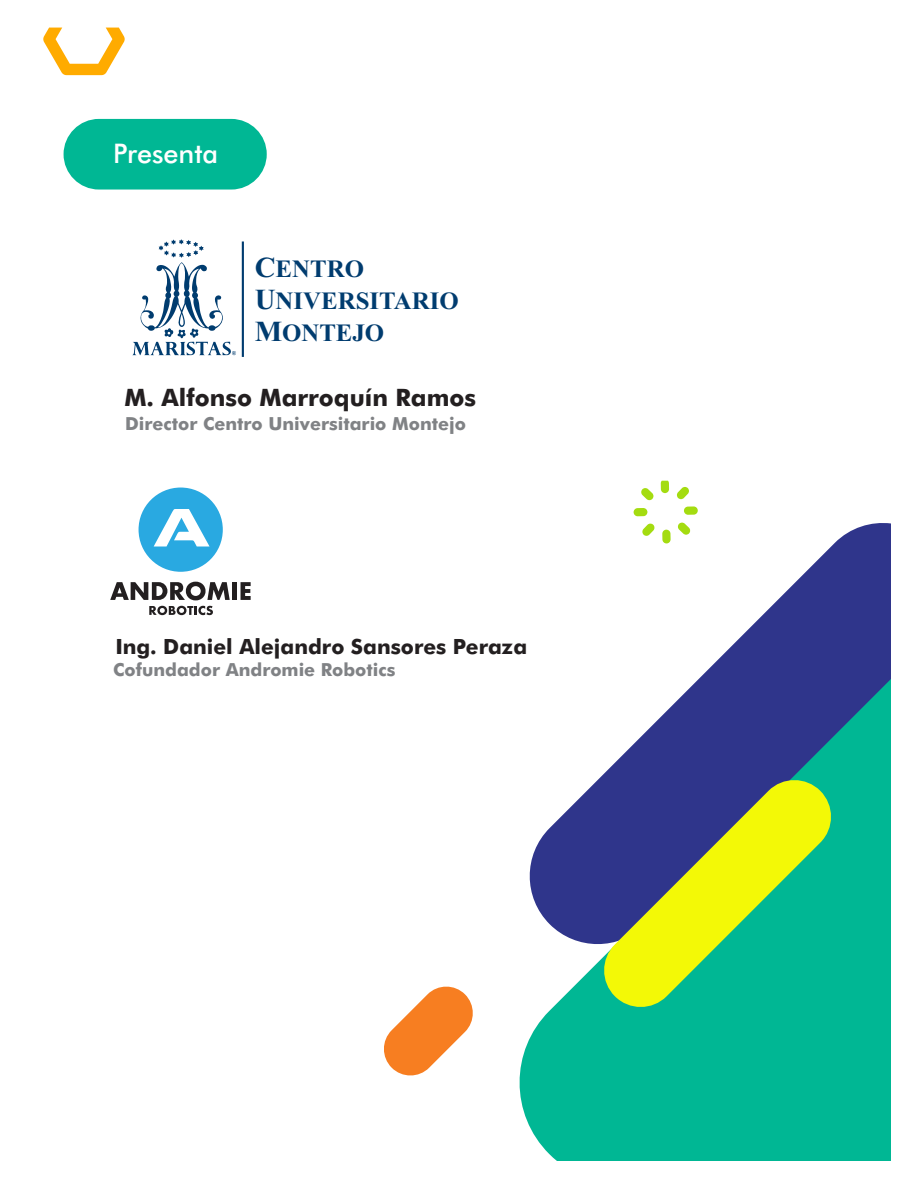
<style>
.page{position:relative;width:918px;height:1188px;background:#fff}
.page>*{position:absolute;margin:0;border:0;box-sizing:border-box;transform-origin:0 0}
.t1{font:500 27px "Futura BT";color:#fff}
.t2{font:700 24.9px/32.1px "Times New Roman";color:#003c6f}
.t3{font:700 24px "Futura BT";color:#231f20}
.t4{font:700 21px "Futura BT";color:#231f20}
.t5{font:700 18px "Futura BT";color:#808285}
.s1{font-size:28.95px}
</style>
<div class="page">
<svg style="left:519px;top:951px;width:372px;height:210px;background:#15bd9d"></svg>
<svg style="left:384px;top:986px;width:89px;height:90px"></svg>
<svg style="left:529px;top:523px;width:362px;height:428px"></svg>
<svg style="left:601px;top:777px;width:234px;height:234px;background:#69a65d"></svg>
<svg style="left:661px;top:481px;width:8px;height:12px"></svg>
<svg style="left:677px;top:487px;width:12px;height:12px"></svg>
<div style="left:684px;top:506px;width:14px;height:9px;background:#a4dc10;border-radius:4px"></div>
<svg style="left:677px;top:522px;width:14px;height:13px"></svg>
<div style="left:662px;top:530px;width:9px;height:13px;background:#a4dc10;border-radius:4px"></div>
<svg style="left:642px;top:523px;width:13px;height:13px"></svg>
<div style="left:634px;top:508px;width:13px;height:8px;background:#a4dc10;border-radius:4px"></div>
<svg style="left:641px;top:488px;width:13px;height:12px"></svg>
<div style="left:64px;top:119px;width:203px;height:71px;background:#00b794;border-radius:35px"></div>
<svg style="left:43px;top:28px;width:82px;height:47px"></svg>
<svg style="left:110px;top:582px;width:120px;height:18px"></svg>
<div style="left:232px;top:582px;width:5px;height:18px;background:#231f20"></div>
<svg style="left:241px;top:582px;width:10px;height:18px"></svg>
<svg style="left:149px;top:606px;width:64px;height:9px"></svg>
<svg style="left:139px;top:488px;width:84px;height:84px"></svg>
<svg style="left:132px;top:239px;width:104px;height:116px"></svg>
<hr style="left:242px;top:241px;width:2px;height:116px;background:#003c6f">
<h1 class="t1" style="left:113px;top:142px;width:107px">Presenta</h1>
<h2 class="t2" style="left:255px;top:255px;width:206px"><span class="s1">C</span>ENTRO<br><span class="s1">U</span>NIVERSITARIO<br><span class="s1">M</span>ONTEJO</h2>
<h3 class="t3" style="left:124px;top:387px;width:353px">M. Alfonso Marroquín Ramos</h3>
<p class="t5" style="left:125px;top:416px;width:342px">Director Centro Universitario Montejo</p>
<p class="t4" style="left:115px;top:638px;width:413px">Ing. Daniel Alejandro Sansores Peraza</p>
<p class="t5" style="left:113px;top:662px;width:284px">Cofundador Andromie Robotics</p>
</div>
